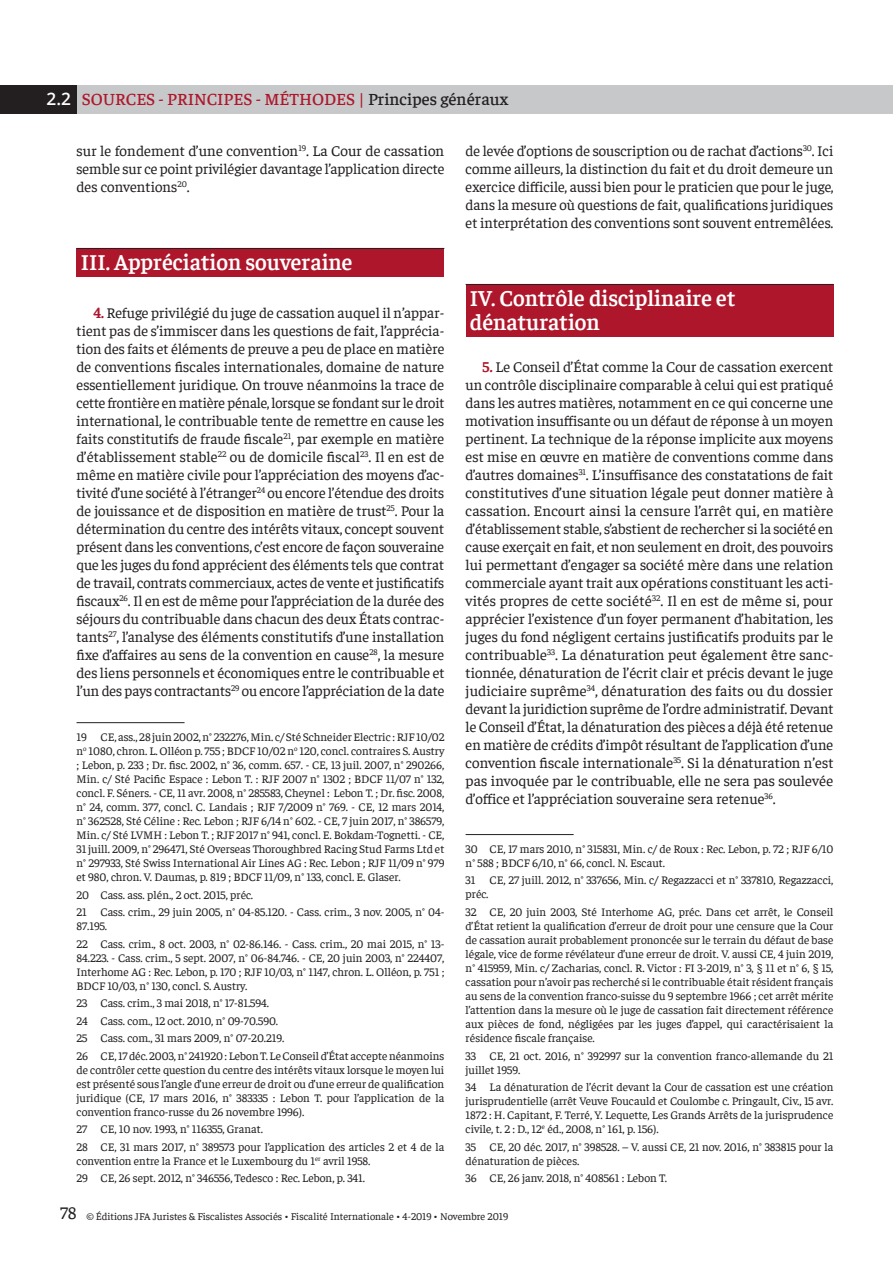
<style>
.page{position:relative;width:893px;height:1263px;background:#fff}
.page>*{position:absolute;margin:0;border:0;box-sizing:border-box;transform-origin:0 0}
.t1{font:600 22.5px/24px "Faustina";color:#fff}
.t2{font:500 17.25px "Faustina";color:#ae172b}
.t3{font:15px/18px "Faustina";color:#231f20;text-align:justify}
.t4{font:11.7px/14.1px "Faustina";color:#231f20}
.t5{font:10.5px "Faustina";color:#231f20}
.s1{font-family:"Open Sans";font-weight:600;color:#fff}
.s2{color:#231f20}
.s3{font-weight:700;color:#ae172b}
.s4{font-size:18px}
</style>
<div class="page">
<div style="left:0;top:85px;width:893px;height:29px;background:#c7c8ca"></div>
<div style="left:0;top:85px;width:77px;height:29px;background:#231f20"></div>
<div style="left:77px;top:249px;width:367px;height:28px;background:#ae172b"></div>
<hr style="left:77px;top:248px;width:367px;height:1px;background:#231f20">
<hr style="left:77px;top:722px;width:108px;height:1px;background:#231f20">
<div style="left:466px;top:285px;width:367px;height:52px;background:#ae172b"></div>
<hr style="left:466px;top:284px;width:367px;height:1px;background:#231f20">
<hr style="left:466px;top:834px;width:108px;height:1px;background:#231f20">
<p class="t2" style="left:47px;top:88px;width:463px"><span class="s1">2.2</span> SOURCES - PRINCIPES - MÉTHODES | <span class="s2">PRINCIPES GÉNÉRAUX</span></p>
<p class="t3" style="left:77px;top:141px;width:370px">sur le fondement d’une convention<sup>19</sup>. La Cour de cassation semble sur ce point privilégier davantage l’application directe des conventions<sup>20</sup>.</p>
<p class="t3" style="left:466px;top:141px;width:369px">de levée d’options de souscription ou de rachat d’actions<sup>30</sup>. Ici comme ailleurs, la distinction du fait et du droit demeure un exercice difficile, aussi bien pour le praticien que pour le juge, dans la mesure où questions de fait, qualifications juridiques et interprétation des conventions sont souvent entremêlées.</p>
<h1 class="t1" style="left:81px;top:249px;width:273px">III. Appréciation souveraine</h1>
<p class="t3" style="left:77px;top:303px;width:370px;text-indent:17px"><span class="s3">4.</span> Refuge privilégié du juge de cassation auquel il n’appar&shy;tient pas de s’immiscer dans les questions de fait, l’apprécia&shy;tion des faits et éléments de preuve a peu de place en matière de conventions fiscales internationales, domaine de nature essentiellement juridique. On trouve néanmoins la trace de cette frontière en matière pénale, lorsque se fondant sur le droit international, le contribuable tente de remettre en cause les faits constitutifs de fraude fiscale<sup>21</sup>, par exemple en matière d’établissement stable<sup>22</sup> ou de domicile fiscal<sup>23</sup>. Il en est de même en matière civile pour l’appréciation des moyens d’ac&shy;tivité d’une société à l’étranger<sup>24</sup> ou encore l’étendue des droits de jouissance et de disposition en matière de trust<sup>25</sup>. Pour la détermination du centre des intérêts vitaux, concept souvent présent dans les conventions, c’est encore de façon souveraine que les juges du fond apprécient des éléments tels que contrat de travail, contrats commerciaux, actes de vente et justificatifs fiscaux<sup>26</sup>. Il en est de même pour l’appréciation de la durée des séjours du contribuable dans chacun des deux États contrac&shy;tants<sup>27</sup>, l’analyse des éléments constitutifs d’une installation fixe d’affaires au sens de la convention en cause<sup>28</sup>, la mesure des liens personnels et économiques entre le contribuable et l’un des pays contractants<sup>29</sup> ou encore l’appréciation de la date</p>
<p class="t4" style="left:77px;top:729px;width:369px;text-align:justify">19 CE, ass., 28 juin 2002, n° 232276, Min. c/ Sté Schneider Electric : RJF 10/02 n<sup>o</sup> 1080, chron. L. Olléon p. 755 ; BDCF 10/02 n<sup>o</sup> 120, concl. contraires S. Austry ; Lebon, p. 233 ; Dr. fisc. 2002, n° 36, comm. 657. - CE, 13 juil. 2007, n° 290266, Min. c/ Sté Pacific Espace : Lebon T. : RJF 2007 n° 1302 ; BDCF 11/07 n° 132, concl. F. Séners. - CE, 11 avr. 2008, n° 285583, Cheynel : Lebon T. ; Dr. fisc. 2008, n° 24, comm. 377, concl. C. Landais ; RJF 7/2009 n° 769. - CE, 12 mars 2014, n° 362528, Sté Céline : Rec. Lebon ; RJF 6/14 n° 602. - CE, 7 juin 2017, n° 386579, Min. c/ Sté LVMH : Lebon T. ; RJF 2017 n° 941, concl. E. Bokdam-Tognetti. - CE, 31 juill. 2009, n° 296471, Sté Overseas Thoroughbred Racing Stud Farms Ltd et n° 297933, Sté Swiss International Air Lines AG : Rec. Lebon ; RJF 11/09 n° 979 et 980, chron. V. Daumas, p. 819 ; BDCF 11/09, n° 133, concl. E. Glaser.</p>
<p class="t4" style="left:77px;top:885px;width:369px;line-height:17.4px">20 Cass. ass. plén., 2 oct. 2015, préc.<br>21 Cass. crim., 29 juin 2005, n° 04-85.120. - Cass. crim., 3 nov. 2005, n° 04-</p>
<p class="t4" style="left:77px;top:917px;width:369px;line-height:17.4px">87.195.<br>22 Cass. crim., 8 oct. 2003, n° 02-86.146. - Cass. crim., 20 mai 2015, n° 13-</p>
<p class="t4" style="left:77px;top:950px;width:369px;text-align:justify">84.223. - Cass. crim., 5 sept. 2007, n° 06-84.746. - CE, 20 juin 2003, n° 224407, Interhome AG : Rec. Lebon, p. 170 ; RJF 10/03, n° 1147, chron. L. Olléon, p. 751 ; BDCF 10/03, n° 130, concl. S. Austry.</p>
<p class="t4" style="left:77px;top:994px;width:369px;line-height:17.4px">23 Cass. crim., 3 mai 2018, n° 17-81.594.<br>24 Cass. com., 12 oct. 2010, n° 09-70.590.<br>25 Cass. com., 31 mars 2009, n° 07-20.219.<br>26 CE, 17 déc. 2003, n° 241920 : LebonT. Le Conseil d’État accepte néanmoins</p>
<p class="t4" style="left:77px;top:1062px;width:369px;text-align:justify">de contrôler cette question du centre des intérêts vitaux lorsque le moyen lui est présenté sous l’angle d’une erreur de droit ou d’une erreur de qualification juridique (CE, 17 mars 2016, n° 383335 : Lebon T. pour l’application de la convention franco-russe du 26 novembre 1996).</p>
<p class="t4" style="left:77px;top:1120px;width:369px;line-height:17.4px">27 CE, 10 nov. 1993, n° 116355, Granat.<br>28 CE, 31 mars 2017, n° 389573 pour l’application des articles 2 et 4 de la</p>
<p class="t4" style="left:77px;top:1151px;width:295px;line-height:17.4px">convention entre la France et le Luxembourg du 1<sup>er</sup> avril 1958.<br>29 CE, 26 sept. 2012, n° 346556, Tedesco : Rec. Lebon, p. 341.</p>
<h1 class="t1" style="left:470px;top:285px;width:267px">IV. Contrôle disciplinaire et dénaturation</h1>
<p class="t3" style="left:466px;top:357px;width:370px;text-indent:17px"><span class="s3">5.</span> Le Conseil d’État comme la Cour de cassation exercent un contrôle disciplinaire comparable à celui qui est pratiqué dans les autres matières, notamment en ce qui concerne une motivation insuffisante ou un défaut de réponse à un moyen pertinent. La technique de la réponse implicite aux moyens est mise en œuvre en matière de conventions comme dans d’autres domaines<sup>31</sup>. L’insuffisance des constatations de fait constitutives d’une situation légale peut donner matière à cassation. Encourt ainsi la censure l’arrêt qui, en matière d’établissement stable, s’abstient de rechercher si la société en cause exerçait en fait, et non seulement en droit, des pouvoirs lui permettant d’engager sa société mère dans une relation commerciale ayant trait aux opérations constituant les acti&shy;vités propres de cette société<sup>32</sup>. Il en est de même si, pour apprécier l’existence d’un foyer permanent d’habitation, les juges du fond négligent certains justificatifs produits par le contribuable<sup>33</sup>. La dénaturation peut également être sanc&shy;tionnée, dénaturation de l’écrit clair et précis devant le juge judiciaire suprême<sup>34</sup>, dénaturation des faits ou du dossier devant la juridiction suprême de l’ordre administratif. Devant le Conseil d’État, la dénaturation des pièces a déjà été retenue en matière de crédits d’impôt résultant de l’application d’une convention fiscale internationale<sup>35</sup>. Si la dénaturation n’est pas invoquée par le contribuable, elle ne sera pas soulevée d’office et l’appréciation souveraine sera retenue<sup>36</sup>.</p>
<p class="t4" style="left:466px;top:841px;width:369px">30 CE, 17 mars 2010, n° 315831, Min. c/ de Roux : Rec. Lebon, p. 72 ; RJF 6/10 n° 588 ; BDCF 6/10, n° 66, concl. N. Escaut.</p>
<p class="t4" style="left:466px;top:872px;width:369px">31 CE, 27 juill. 2012, n° 337656, Min. c/ Regazzacci et n° 337810, Regazzacci, préc.</p>
<p class="t4" style="left:466px;top:904px;width:369px;text-align:justify">32 CE, 20 juin 2003, Sté Interhome AG, préc. Dans cet arrêt, le Conseil d’État retient la qualification d’erreur de droit pour une censure que la Cour de cassation aurait probablement prononcée sur le terrain du défaut de base légale, vice de forme révélateur d’une erreur de droit. V. aussi CE, 4 juin 2019, n° 415959, Min. c/ Zacharias, concl. R. Victor : FI 3-2019, n° 3, § 11 et n° 6, § 15, cassation pour n’avoir pas recherché si le contribuable était résident français au sens de la convention franco-suisse du 9 septembre 1966 ; cet arrêt mérite l’attention dans la mesure où le juge de cassation fait directement référence aux pièces de fond, négligées par les juges d’appel, qui caractérisaient la résidence fiscale française.</p>
<p class="t4" style="left:466px;top:1048px;width:369px">33 CE, 21 oct. 2016, n° 392997 sur la convention franco-allemande du 21 juillet 1959.</p>
<p class="t4" style="left:466px;top:1079px;width:369px;text-align:justify">34 La dénaturation de l’écrit devant la Cour de cassation est une création jurisprudentielle (arrêt Veuve Foucauld et Coulombe c. Pringault, Civ., 15 avr.<br>1872 : H. Capitant, F. Terré, Y. Lequette, Les Grands Arrêts de la jurisprudence civile, t. 2 : D., 12<sup>e</sup> éd., 2008, n° 161, p. 156).</p>
<p class="t4" style="left:466px;top:1139px;width:369px">35 CE, 20 déc. 2017, n° 398528. – V. aussi CE, 21 nov. 2016, n° 383815 pour la dénaturation de pièces.</p>
<p class="t4" style="left:466px;top:1170px;width:203px">36 CE, 26 janv. 2018, n° 408561 : Lebon T.</p>
<p class="t5" style="left:60px;top:1209px;width:449px"><span class="s4">78</span> © Éditions JFA Juristes &amp; Fiscalistes Associés • Fiscalité Internationale • 4-2019 • Novembre 2019</p>
</div>
